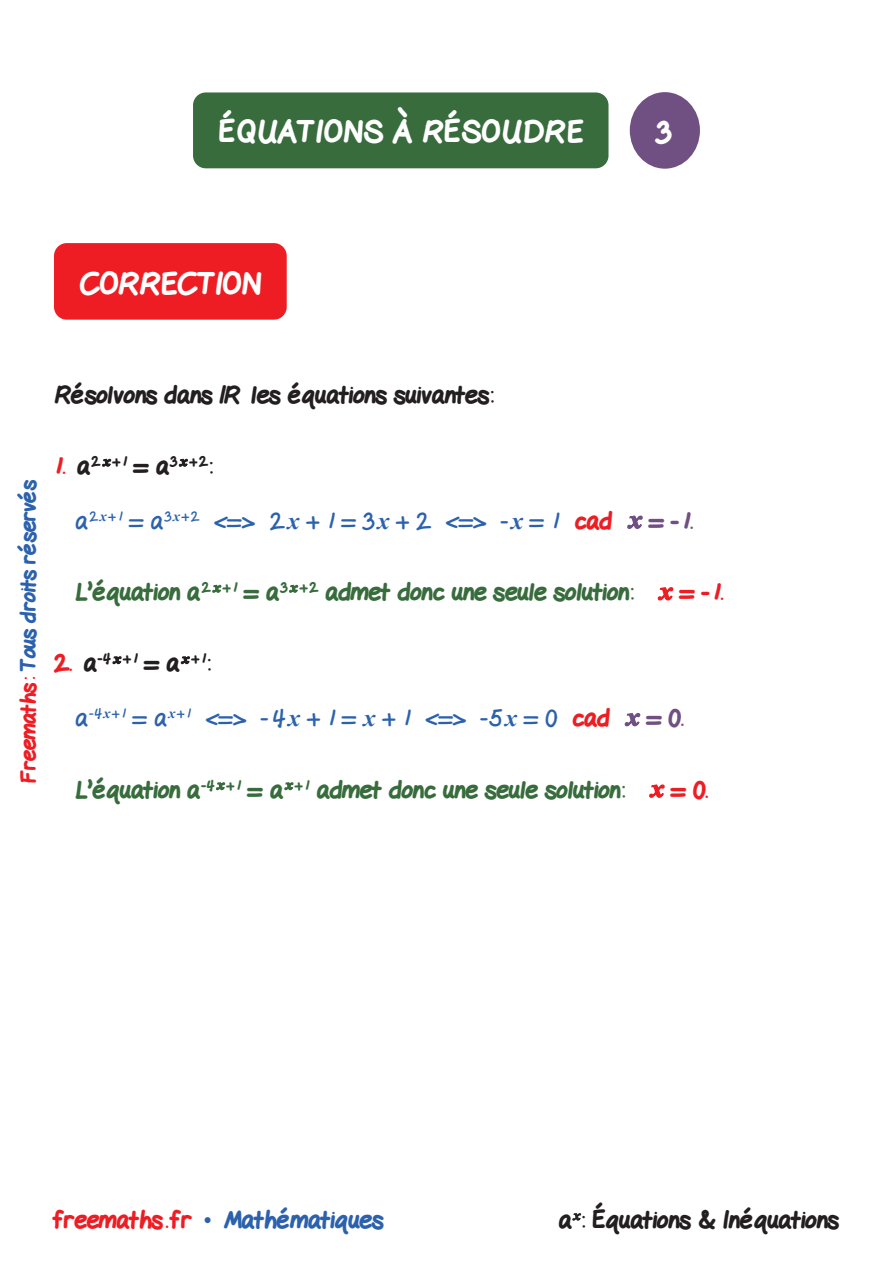
<style>
.page{position:relative;width:893px;height:1263px;background:#fff}
.page>*{position:absolute;margin:0;border:0;box-sizing:border-box;transform-origin:0 0}
.t1{font:800 30px "Gel Pen";letter-spacing:.02em;color:#fff}
.t2{font:800 30px "Gel Pen";color:#fff}
.Texte-Cor{font:800 24px "Gel Pen";color:#386c3d}
.Texte-Cor-2{font:24px "Gel Pen";color:#2c62ad}
.Sous_titre-Cor{font:800 24px "Gel Pen";color:#231f20}
.t3{font:800 24px "Gel Pen";color:#2c62ad}
.Texte-Cor-3{font:800 24px "Gel Pen";color:#704f83}
.Texte-Cor-4{font:800 24px "Gel Pen";color:#ee1d23}
.t4{font:800 21px "Gel Pen";letter-spacing:-.01em;color:#2c62ad}
.Sous_titre-Cor-2{font:800 13.95px "Gel Pen";color:#231f20}
.s1{color:#ee1d23}
.s2{font-size:24px;color:#ee1d23}
.s3{font-size:24px}
.s4{font-family:"Times New Roman";font-weight:700;font-style:italic}
.s5{font-weight:800;color:#ee1d23}
.s6{font-family:"Times New Roman";font-weight:400}
</style>
<div class="page">
<div style="left:54px;top:243px;width:233px;height:77px;background:#ee1d23;border-radius:13px"></div>
<svg style="left:102px;top:458px;width:10px;height:9px"></svg>
<svg style="left:178px;top:458px;width:10px;height:9px"></svg>
<svg style="left:627px;top:515px;width:16px;height:14px"></svg>
<svg style="left:212px;top:584px;width:10px;height:9px"></svg>
<svg style="left:289px;top:584px;width:10px;height:9px"></svg>
<svg style="left:657px;top:587px;width:17px;height:14px"></svg>
<svg style="left:112px;top:656px;width:10px;height:9px"></svg>
<svg style="left:180px;top:656px;width:10px;height:9px"></svg>
<svg style="left:624px;top:713px;width:17px;height:14px"></svg>
<svg style="left:216px;top:782px;width:10px;height:9px"></svg>
<svg style="left:284px;top:782px;width:10px;height:9px"></svg>
<svg style="left:649px;top:784px;width:16px;height:14px"></svg>
<div style="left:630px;top:92px;width:70px;height:77px;background:#704f83;border-radius:50%"></div>
<div style="left:193px;top:92px;width:415px;height:76px;background:#386c3d;border-radius:13px"></div>
<p class="t1" style="left:219px;top:107px;width:366px">ÉQUATIONS À RÉSOUDRE</p>
<p class="t1" style="left:657px;top:107px;width:16px">3</p>
<p class="t2" style="left:80px;top:259px;width:183px">CORRECTION</p>
<p class="Sous_titre-Cor" style="left:54px;top:375px;width:441px">Résolvons dans ¨ les équations suivantes:</p>
<p class="t4" style="left:11px;top:783px;width:305px;rotate:-90deg"><span class="s1">Freemaths:</span> Tous droits réservés</p>
<p class="Sous_titre-Cor-2" style="left:54px;top:450px;width:160px"><span class="s2">1.</span> <span class="s3">a</span>2 +1 <span class="s3">= a</span>3 +2<span class="s3">:</span></p>
<p class="Texte-Cor-2" style="left:75px;top:501px;width:538px">a<sup>2</sup><sup>x</sup><sup>+1</sup> = a<sup>3</sup><sup>x</sup><sup>+2</sup> &lt;=&gt; 2<span class="s4">x</span> + 1 = 3<span class="s4">x</span> + 2 &lt;=&gt; -<span class="s4">x</span> = 1 <span class="s5">cad</span></p>
<p class="Texte-Cor-3" style="left:650px;top:501px;width:44px">= -1.</p>
<p class="Texte-Cor" style="left:75px;top:572px;width:560px">L’équation a<sup>2</sup> <sup>+1</sup> = a<sup>3</sup> <sup>+2</sup> admet donc une seule solution:</p>
<p class="Texte-Cor-4" style="left:680px;top:572px;width:44px">= -1.</p>
<p class="Sous_titre-Cor-2" style="left:54px;top:647px;width:158px"><span class="s2">2.</span> <span class="s3">a</span>-4 +1 <span class="s3">= a</span> +1<span class="s3">:</span></p>
<p class="Texte-Cor-2" style="left:75px;top:698px;width:536px">a<sup>-4</sup><sup>x</sup><sup>+1</sup> = a<sup>x</sup><sup>+1</sup> &lt;=&gt; -4<span class="s4">x</span> + 1 = <span class="s4">x</span> + 1 &lt;=&gt; -5<span class="s4">x</span> = 0 <span class="s5">cad</span></p>
<p class="Texte-Cor-3" style="left:647px;top:698px;width:37px">= 0.</p>
<p class="Texte-Cor" style="left:75px;top:769px;width:551px">L’équation a<sup>-4</sup> <sup>+1</sup> = a <sup>+1</sup> admet donc une seule solution:</p>
<p class="Texte-Cor-4" style="left:672px;top:769px;width:37px">= 0.</p>
<p class="t3" style="left:54px;top:1200px;width:331px"><span class="s1">freemaths . fr</span> <span class="s6">•</span> Mathématiques</p>
<p class="Sous_titre-Cor" style="left:559px;top:1200px;width:282px">a<sup>x</sup>: Équations &amp; Inéquations</p>
</div>
